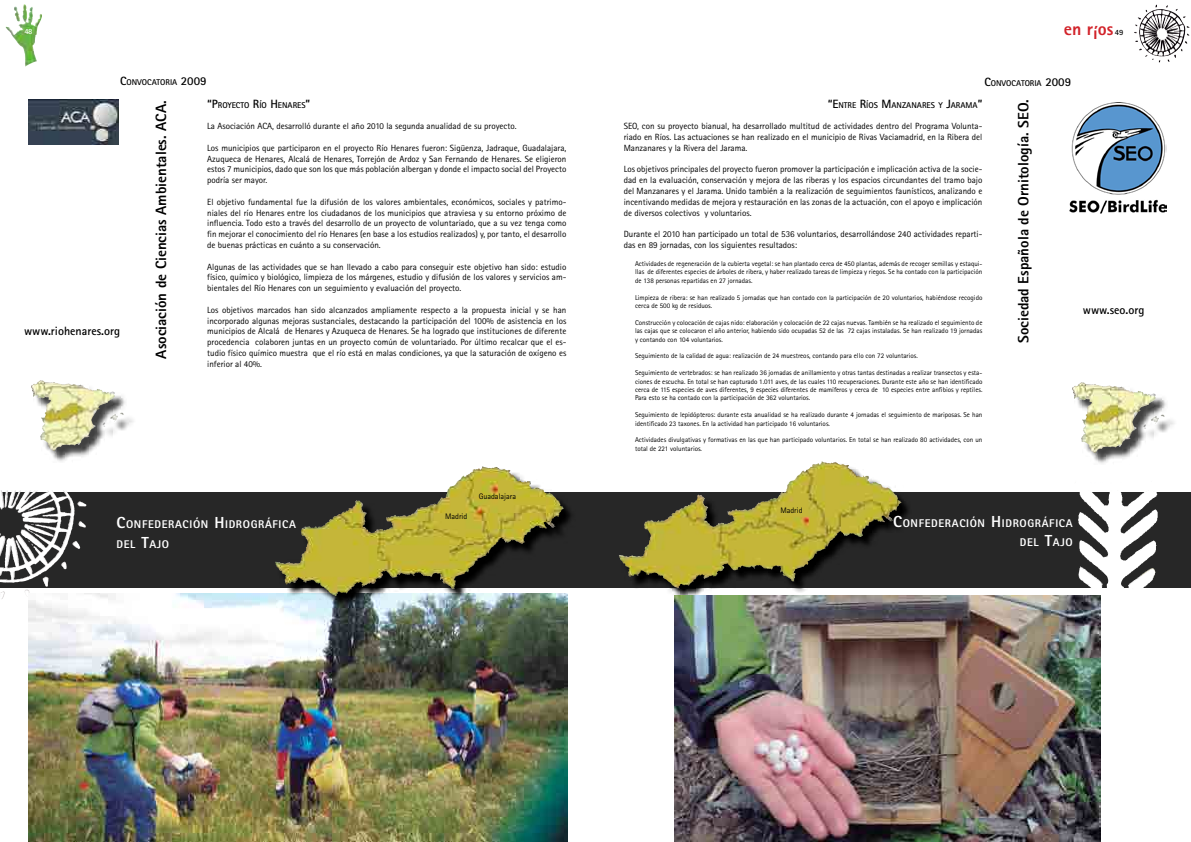
<style>
.page{position:relative;width:1191px;height:842px;background:#fff}
.page>*{position:absolute;margin:0;border:0;box-sizing:border-box;transform-origin:0 0}
.t1{font:800 18px "Rotis Sans Serif Std";color:#d2232a}
.t2{font:800 15px "Rotis Sans Serif Std";color:#000}
.t3{font:700 12px "Rotis Sans Serif Std";color:#000}
.t4{font:800 11.2px/19.2px "Rotis Sans Serif Std";letter-spacing:.055em;color:#fff;text-align:right}
.t5{font:9px/10.8px "Rotis Sans Serif Std";color:#000;text-align:justify}
.t6{font:700 8.4px "Rotis Sans Serif Std";color:#000}
.t7{font:8px "Rotis Sans Serif Std";color:#000}
.t8{font:700 8px "Rotis Sans Serif Std";color:#fff}
.t9{font:700 8px "Rotis Sans Serif Std";color:#000}
.t10{font:7px/8.4px "Rotis Sans Serif Std";color:#000;text-align:justify}
.s1{font-size:12px}
.s2{font-size:16px}
</style>
<div class="page">
<img style="left:13px;top:4px;width:13px;height:31px">
<img style="left:1149px;top:5px;width:28px;height:8px">
<svg style="left:0;top:492px;width:1191px;height:96px;fill:#272727"></svg>
<img style="left:1074px;top:492px;width:78px;height:34px">
<div style="left:1073px;top:384px;width:103px;height:82px;background:#000;opacity:.75"></div>
<img style="left:1072px;top:382px;width:10px;height:14px">
<img style="left:1069px;top:102px;width:97px;height:112px">
<svg style="left:621px;top:463px;width:292px;height:137px"></svg>
<img style="left:769px;top:463px;width:52px;height:37px">
<img style="left:675px;top:595px;width:425px;height:247px">
<img style="left:21px;top:490px;width:45px;height:18px">
<img style="left:28px;top:594px;width:539px;height:248px">
<div style="left:33px;top:382px;width:103px;height:82px;background:#000;opacity:.75"></div>
<img style="left:31px;top:380px;width:11px;height:14px">
<img style="left:277px;top:468px;width:298px;height:140px">
<img style="left:443px;top:468px;width:39px;height:30px">
<img style="left:28px;top:99px;width:90px;height:46px">
<p class="t8" style="left:24px;top:26px;width:9px">48</p>
<h1 class="t1" style="left:1064px;top:17px;width:51px">en ríos</h1>
<p class="t9" style="left:1114px;top:28px;width:10px">49</p>
<p class="t6" style="left:120px;top:77px;width:88px"><span class="s1">C</span>ONVOCATORIA <span class="s1">2009</span></p>
<p class="t6" style="left:984px;top:77px;width:88px"><span class="s1">C</span>ONVOCATORIA <span class="s1">2009</span></p>
<h3 class="t3" style="left:24px;top:323px;width:97px">www.riohenares.org</h3>
<h2 class="t2" style="left:152px;top:359px;width:259px;rotate:-90deg">Asociación de Ciencias Ambientales. ACA.</h2>
<p class="t6" style="left:207px;top:99px;width:105px"><span class="s1">“P</span>ROYECTO <span class="s1">R</span> ÍO <span class="s1">H</span> ENARES<span class="s1">”</span></p>
<p class="t5" style="left:207px;top:121px;width:311px">La Asociación ACA, desarrolló durante el año 2010 la segunda anualidad de su proyecto.</p>
<p class="t5" style="left:207px;top:142px;width:361px">Los municipios que participaron en el proyecto Río Henares fueron: Sigüenza, Jadraque, Guadalajara, Azuqueca de Henares, Alcalá de Henares, Torrejón de Ardoz y San Fernando de Henares. Se eligieron estos 7 municipios, dado que son los que más población albergan y donde el impacto social del Proyecto podría ser mayor.</p>
<p class="t5" style="left:207px;top:196px;width:361px">El objetivo fundamental fue la difusión de los valores ambientales, económicos, sociales y patrimo&shy;niales del río Henares entre los ciudadanos de los municipios que atraviesa y su entorno próximo de influencia. Todo esto a través del desarrollo de un proyecto de voluntariado, que a su vez tenga como fin mejorar el conocimiento del río Henares (en base a los estudios realizados) y, por tanto, el desarrollo de buenas prácticas en cuánto a su conservación.</p>
<p class="t5" style="left:207px;top:261px;width:361px">Algunas de las actividades que se han llevado a cabo para conseguir este objetivo han sido: estudio físico, químico y biológico, limpieza de los márgenes, estudio y difusión de los valores y servicios am&shy;bientales del Río Henares con un seguimiento y evaluación del proyecto.</p>
<p class="t5" style="left:207px;top:304px;width:361px">Los objetivos marcados han sido alcanzados ampliamente respecto a la propuesta inicial y se han incorporado algunas mejoras sustanciales, destacando la participación del 100% de asistencia en los municipios de Alcalá de Henares y Azuqueca de Henares. Se ha logrado que instituciones de diferente procedencia colaboren juntas en un proyecto común de voluntariado. Por último recalcar que el es&shy;tudio físico químico muestra que el río está en malas condiciones, ya que la saturación de oxígeno es inferior al 40%.</p>
<p class="t6" style="left:827px;top:99px;width:156px"><span class="s1">“E</span> NTRE <span class="s1">R</span> ÍOS <span class="s1">M</span> ANZANARES Y <span class="s1">J</span>ARAMA<span class="s1">”</span></p>
<p class="t5" style="left:623px;top:121px;width:360px">SEO, con su proyecto bianual, ha desarrollado multitud de actividades dentro del Programa Volunta&shy;riado en Ríos. Las actuaciones se han realizado en el municipio de Rivas Vaciamadrid, en la Ribera del Manzanares y la Rivera del Jarama.</p>
<p class="t5" style="left:623px;top:164px;width:360px">Los objetivos principales del proyecto fueron promover la participación e implicación activa de la socie&shy;dad en la evaluación, conservación y mejora de las riberas y los espacios circundantes del tramo bajo del Manzanares y el Jarama. Unido también a la realización de seguimientos faunísticos, analizando e incentivando medidas de mejora y restauración en las zonas de la actuación, con el apoyo e implicación de diversos colectivos y voluntarios.</p>
<p class="t5" style="left:623px;top:229px;width:360px">Durante el 2010 han participado un total de 536 voluntarios, desarrollándose 240 actividades reparti&shy;das en 89 jornadas, con los siguientes resultados:</p>
<p class="t10" style="left:635px;top:259px;width:349px">Actividades de regeneración de la cubierta vegetal: se han plantado cerca de 450 plantas, además de recoger semillas y estaqui&shy;llas de diferentes especies de árboles de ribera, y haber realizado tareas de limpieza y riegos. Se ha contado con la participación de 138 personas repartidas en 27 jornadas.</p>
<p class="t10" style="left:635px;top:293px;width:349px">Limpieza de ribera: se han realizado 5 jornadas que han contado con la participación de 20 voluntarios, habiéndose recogido cerca de 500 kg de residuos.</p>
<p class="t10" style="left:635px;top:318px;width:349px">Construcción y colocación de cajas nido: elaboración y colocación de 22 cajas nuevas. También se ha realizado el seguimiento de las cajas que se colocaron el año anterior, habiendo sido ocupadas 52 de las 72 cajas instaladas. Se han realizado 19 jornadas y contando con 104 voluntarios.</p>
<p class="t10" style="left:635px;top:352px;width:284px">Seguimiento de la calidad de agua: realización de 24 muestreos, contando para ello con 72 voluntarios.</p>
<p class="t10" style="left:635px;top:368px;width:349px">Seguimiento de vertebrados: se han realizado 36 jornadas de anillamiento y otras tantas destinadas a realizar transectos y esta&shy;ciones de escucha. En total se han capturado 1.011 aves, de las cuales 110 recuperaciones. Durante este año se han identificado cerca de 115 especies de aves diferentes, 9 especies diferentes de mamíferos y cerca de 10 especies entre anfibios y reptiles.<br>Para esto se ha contado con la participación de 362 voluntarios.</p>
<p class="t10" style="left:635px;top:410px;width:349px">Seguimiento de lepidópteros: durante esta anualidad se ha realizado durante 4 jornadas el seguimiento de mariposas. Se han identificado 23 taxones. En la actividad han participado 16 voluntarios.</p>
<p class="t10" style="left:635px;top:436px;width:349px">Actividades divulgativas y formativas en las que han participado voluntarios. En total se han realizado 80 actividades, con un total de 221 voluntarios.</p>
<h2 class="t2" style="left:1013px;top:343px;width:245px;rotate:-90deg">Sociedad Española de Ornitología. SEO.</h2>
<h3 class="t3" style="left:1082px;top:302px;width:63px">www.seo.org</h3>
<p class="t7" style="left:478px;top:492px;width:39px">Guadalajara</p>
<p class="t4" style="left:116px;top:515px;width:181px;text-align:left"><span class="s2">C</span>ONFEDERACIÓN <span class="s2">H</span>IDROGRÁFICA<br>DEL <span class="s2">T</span>AJO</p>
<p class="t7" style="left:445px;top:511px;width:24px">Madrid</p>
<p class="t7" style="left:780px;top:506px;width:24px">Madrid</p>
<p class="t4" style="left:893px;top:513px;width:181px"><span class="s2">C</span>ONFEDERACIÓN <span class="s2">H</span>IDROGRÁFICA<br>DEL <span class="s2">T</span>AJO</p>
</div>
